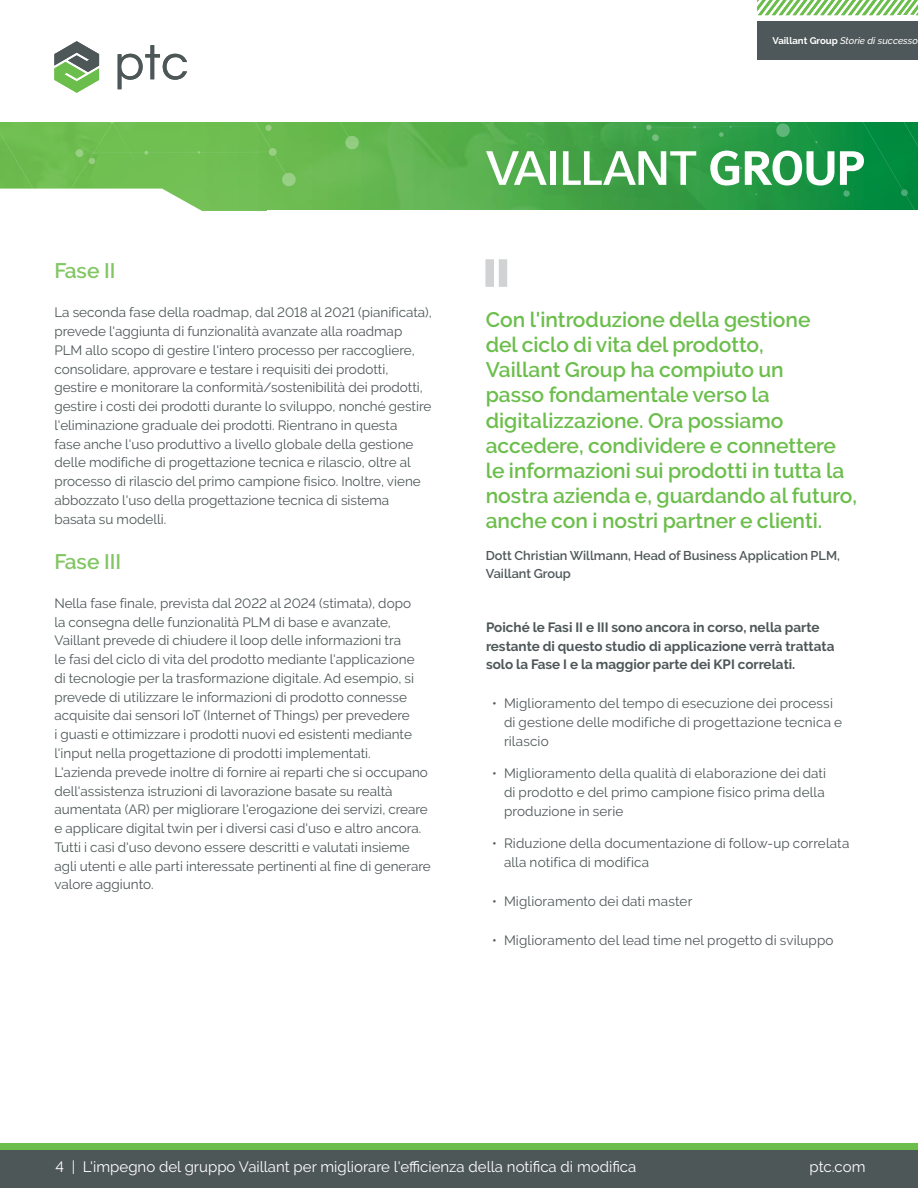
<style>
.page{position:relative;width:918px;height:1188px;background:#fff}
.page>*{position:absolute;margin:0;border:0;box-sizing:border-box;transform-origin:0 0}
.t1{font:139.5px "PTC Raleway";color:#d1d2d4}
.t2{font:600 21px/25.2px "PTC Raleway";color:#6cbe4c}
.t3{font:600 21px "PTC Raleway";color:#82c663}
.t4{font:15px "PTC Raleway";color:#fff}
.t5{font:13.5px/18.8px "PTC Raleway";color:#4e5758}
.t6{font:700 13.5px/18.8px "PTC Raleway";color:#4e5758}
.t7{font:600 12.75px/18px "PTC Raleway";color:#4e5758}
.t8{font:italic 500 9.6px "PTC Raleway";color:#fff}
.t9{font:700 9.6px "PTC Raleway";color:#fff}
.s1{font-weight:700;font-style:normal}
</style>
<div class="page">
<img style="left:297px;top:122px;width:266px;height:88px">
<svg style="left:319px;top:122px;width:41px;height:28px"></svg>
<svg style="left:0;top:41px;width:297px;height:170px"></svg>
<div style="left:757px;top:21px;width:161px;height:39px;background:#4e5759"></div>
<svg style="left:757px;top:0;width:161px;height:15px"></svg>
<div style="left:0;top:1149px;width:918px;height:39px;background:#4e5758"></div>
<div style="left:0;top:1143px;width:918px;height:6px;background:#6cbe4c"></div>
<svg style="left:486px;top:151px;width:61px;height:34px"></svg>
<div style="left:550px;top:151px;width:5px;height:34px;background:#fff"></div>
<svg style="left:563px;top:122px;width:355px;height:88px;background:#43a65d"></svg>
<p class="t8" style="left:772px;top:35px;width:137px"><span class="s1">Vaillant Group</span>Storie di successo</p>
<p class="t9" style="left:772px;top:35px;width:57px">C nnondale</p>
<p class="t8" style="left:840px;top:35px;width:79px">Storie di successo</p>
<h2 class="t3" style="left:54px;top:259px;width:63px">Fase II</h2>
<p class="t5" style="left:54px;top:303px;width:379px">La seconda fase della roadmap, dal 2018 al 2021 (pianificata), prevede l'aggiunta di funzionalità avanzate alla roadmap PLM allo scopo di gestire l'intero processo per raccogliere, consolidare, approvare e testare i requisiti dei prodotti, gestire e monitorare la conformità/sostenibilità dei prodotti, gestire i costi dei prodotti durante lo sviluppo, nonché gestire l'eliminazione graduale dei prodotti. Rientrano in questa<br>fase anche l'uso produttivo a livello globale della gestione delle modifiche di progettazione tecnica e rilascio, oltre al processo di rilascio del primo campione fisico. Inoltre, viene abbozzato l'uso della progettazione tecnica di sistema basata su modelli.</p>
<h2 class="t3" style="left:54px;top:550px;width:68px">Fase III</h2>
<p class="t5" style="left:54px;top:594px;width:378px">Nella fase finale, prevista dal 2022 al 2024 (stimata), dopo<br>la consegna delle funzionalità PLM di base e avanzate, Vaillant prevede di chiudere il loop delle informazioni tra<br>le fasi del ciclo di vita del prodotto mediante l'applicazione<br>di tecnologie per la trasformazione digitale. Ad esempio, si prevede di utilizzare le informazioni di prodotto connesse acquisite dai sensori IoT (Internet of Things) per prevedere<br>i guasti e ottimizzare i prodotti nuovi ed esistenti mediante l'input nella progettazione di prodotti implementati.<br>L'azienda prevede inoltre di fornire ai reparti che si occupano dell'assistenza istruzioni di lavorazione basate su realtà aumentata (AR) per migliorare l'erogazione dei servizi, creare e applicare digital twin per i diversi casi d'uso e altro ancora.<br>Tutti i casi d'uso devono essere descritti e valutati insieme agli utenti e alle parti interessate pertinenti al fine di generare valore aggiunto.</p>
<h1 class="t1" style="left:476px;top:229px;width:42px">"</h1>
<p class="t2" style="left:486px;top:307px;width:373px">Con l'introduzione della gestione<br>del ciclo di vita del prodotto,<br>Vaillant Group ha compiuto un<br>passo fondamentale verso la digitalizzazione. Ora possiamo accedere, condividere e connettere le informazioni sui prodotti in tutta la nostra azienda e, guardando al futuro, anche con i nostri partner e clienti.</p>
<p class="t7" style="left:486px;top:547px;width:356px">Dott Christian Willmann, Head of Business Application PLM,<br>Vaillant Group</p>
<p class="t6" style="left:486px;top:618px;width:350px">Poiché le Fasi II e III sono ancora in corso, nella parte restante di questo studio di applicazione verrà trattata solo la Fase I e la maggior parte dei KPI correlati.</p>
<p class="t5" style="left:504px;top:694px;width:340px;text-indent:-12px">• Miglioramento del tempo di esecuzione dei processi di gestione delle modifiche di progettazione tecnica e rilascio</p>
<p class="t5" style="left:504px;top:764px;width:324px;text-align:justify;text-indent:-12px">• Miglioramento della qualità di elaborazione dei dati di prodotto e del primo campione fisico prima della produzione in serie</p>
<p class="t5" style="left:504px;top:834px;width:347px;text-indent:-12px">• Riduzione della documentazione di follow-up correlata alla notifica di modifica</p>
<p class="t5" style="left:492px;top:891px;width:202px">• Miglioramento dei dati master</p>
<p class="t5" style="left:492px;top:930px;width:343px">• Miglioramento del lead time nel progetto di sviluppo</p>
<p class="t4" style="left:56px;top:1158px;width:582px">4 | L'impegno del gruppo Vaillant per migliorare l'efficienza della notifica di modifica</p>
<p class="t4" style="left:810px;top:1158px;width:57px">ptc.com</p>
</div>
